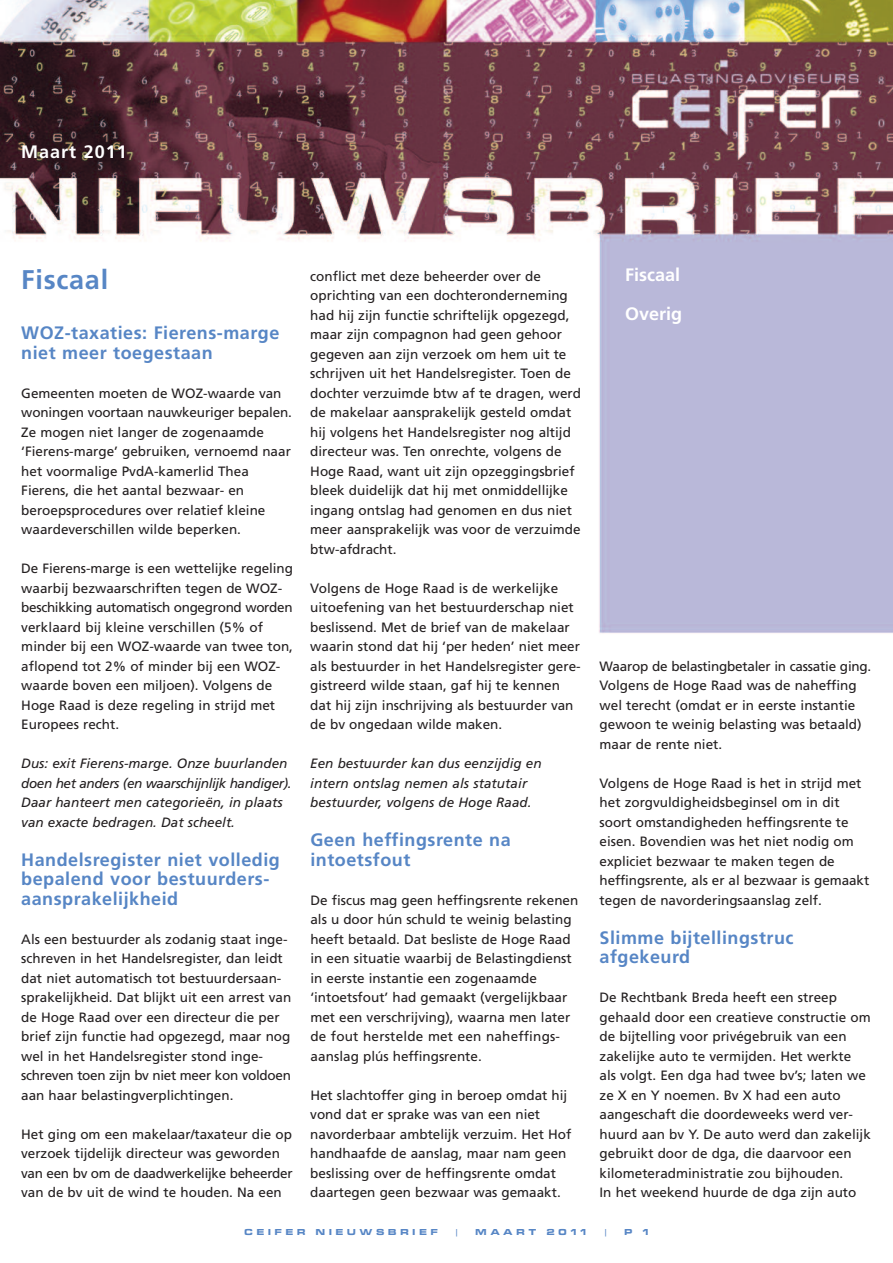
<style>
.page{position:relative;width:893px;height:1263px;background:#fff}
.page>*{position:absolute;margin:0;border:0;box-sizing:border-box;transform-origin:0 0}
.t1{font:700 27px "Frutiger";letter-spacing:.03em;color:#5786c5}
.t2{font:700 18px/19.5px "Frutiger";letter-spacing:.03em;color:#5786c5}
.t3{font:700 18px/39px "Frutiger";color:#fff}
.t4{font:700 18px "Frutiger";letter-spacing:.055em;color:#fff}
.t5{font:13.5px/19.5px "Frutiger";color:#231f20}
.t6{font:italic 13.5px/19.5px "Frutiger";color:#231f20}
.t7{font:9px "Microgramma D Bold Exte";letter-spacing:.45em;color:#5786c5}
.t8{font:9px "Microgramma D Medi Exte";color:#5786c5}
</style>
<div class="page">
<img style="left:0;top:0;width:893px;height:633px">
<h2 class="t4" style="left:21px;top:145px;width:107px">Maart 2011</h2>
<h1 class="t1" style="left:21px;top:269px;width:88px">Fiscaal</h1>
<h2 class="t2" style="left:21px;top:325px;width:260px">WOZ-taxaties: Fierens-marge niet meer toegestaan</h2>
<p class="t5" style="left:21px;top:384px;width:272px">Gemeenten moeten de WOZ-waarde van woningen voortaan nauwkeuriger bepalen.<br>Ze mogen niet langer de zogenaamde ‘Fierens-marge’ gebruiken, vernoemd naar het voormalige PvdA-kamerlid Thea Fierens, die het aantal bezwaar- en beroepsprocedures over relatief kleine waardeverschillen wilde beperken.</p>
<p class="t5" style="left:21px;top:560px;width:273px">De Fierens-marge is een wettelijke regeling waarbij bezwaarschriften tegen de WOZ&shy;beschikking automatisch ongegrond worden verklaard bij kleine verschillen (5% of minder bij een WOZ-waarde van twee ton, aflopend tot 2% of minder bij een WOZ&shy;waarde boven een miljoen). Volgens de Hoge Raad is deze regeling in strijd met Europees recht.</p>
<p class="t6" style="left:21px;top:755px;width:272px">Dus: exit Fierens-marge. Onze buurlanden doen het anders (en waarschijnlijk handiger).<br>Daar hanteert men categorieën, in plaats van exacte bedragen. Dat scheelt.</p>
<h2 class="t2" style="left:21px;top:851px;width:260px">Handelsregister niet volledig bepalend voor bestuurders&shy;aansprakelijkheid</h2>
<p class="t5" style="left:21px;top:930px;width:272px">Als een bestuurder als zodanig staat inge&shy;schreven in het Handelsregister, dan leidt dat niet automatisch tot bestuurdersaan&shy;sprakelijkheid. Dat blijkt uit een arrest van de Hoge Raad over een directeur die per brief zijn functie had opgezegd, maar nog wel in het Handelsregister stond inge&shy;schreven toen zijn bv niet meer kon voldoen aan haar belastingverplichtingen.</p>
<p class="t5" style="left:21px;top:1125px;width:273px">Het ging om een makelaar/taxateur die op verzoek tijdelijk directeur was geworden van een bv om de daadwerkelijke beheerder van de bv uit de wind te houden. Na een</p>
<p class="t5" style="left:310px;top:267px;width:272px">conflict met deze beheerder over de oprichting van een dochteronderneming had hij zijn functie schriftelijk opgezegd, maar zijn compagnon had geen gehoor gegeven aan zijn verzoek om hem uit te schrijven uit het Handelsregister. Toen de dochter verzuimde btw af te dragen, werd de makelaar aansprakelijk gesteld omdat hij volgens het Handelsregister nog altijd directeur was. Ten onrechte, volgens de Hoge Raad, want uit zijn opzeggingsbrief bleek duidelijk dat hij met onmiddellijke ingang ontslag had genomen en dus niet meer aansprakelijk was voor de verzuimde btw-afdracht.</p>
<p class="t5" style="left:310px;top:579px;width:272px">Volgens de Hoge Raad is de werkelijke uitoefening van het bestuurderschap niet beslissend. Met de brief van de makelaar waarin stond dat hij ‘per heden’ niet meer als bestuurder in het Handelsregister gere&shy;gistreerd wilde staan, gaf hij te kennen dat hij zijn inschrijving als bestuurder van de bv ongedaan wilde maken.</p>
<p class="t6" style="left:310px;top:755px;width:233px">Een bestuurder kan dus eenzijdig en intern ontslag nemen als statutair bestuurder, volgens de Hoge Raad.</p>
<h2 class="t2" style="left:310px;top:832px;width:202px">Geen heffingsrente na intoetsfout</h2>
<p class="t5" style="left:310px;top:891px;width:269px">De fiscus mag geen heffingsrente rekenen als u door hún schuld te weinig belasting heeft betaald. Dat besliste de Hoge Raad in een situatie waarbij de Belastingdienst in eerste instantie een zogenaamde ‘intoetsfout’ had gemaakt (vergelijkbaar met een verschrijving), waarna men later de fout herstelde met een naheffings&shy;aanslag plús heffingsrente.</p>
<p class="t5" style="left:310px;top:1086px;width:263px">Het slachtoffer ging in beroep omdat hij vond dat er sprake was van een niet navorderbaar ambtelijk verzuim. Het Hof handhaafde de aanslag, maar nam geen beslissing over de heffingsrente omdat daartegen geen bezwaar was gemaakt.</p>
<h2 class="t3" style="left:625px;top:256px;width:59px">Fiscaal<br>Overig</h2>
<p class="t5" style="left:600px;top:657px;width:273px">Waarop de belastingbetaler in cassatie ging.<br>Volgens de Hoge Raad was de naheffing wel terecht (omdat er in eerste instantie gewoon te weinig belasting was betaald) maar de rente niet.</p>
<p class="t5" style="left:600px;top:774px;width:271px">Volgens de Hoge Raad is het in strijd met het zorgvuldigheidsbeginsel om in dit soort omstandigheden heffingsrente te eisen. Bovendien was het niet nodig om expliciet bezwaar te maken tegen de heffingsrente, als er al bezwaar is gemaakt tegen de navorderingsaanslag zelf.</p>
<h2 class="t2" style="left:600px;top:929px;width:195px">Slimme bijtellingstruc afgekeurd</h2>
<p class="t5" style="left:600px;top:989px;width:273px">De Rechtbank Breda heeft een streep gehaald door een creatieve constructie om de bijtelling voor privégebruik van een zakelijke auto te vermijden. Het werkte als volgt. Een dga had twee bv’s; laten we ze X en Y noemen. Bv X had een auto aangeschaft die doordeweeks werd ver&shy;huurd aan bv Y. De auto werd dan zakelijk gebruikt door de dga, die daarvoor een kilometeradministratie zou bijhouden.<br>In het weekend huurde de dga zijn auto</p>
<p class="t7" style="left:245px;top:1226px;width:194px">CEIFER NIEUWSBRIEF</p>
<p class="t8" style="left:455px;top:1226px;width:6px">|</p>
<p class="t7" style="left:476px;top:1226px;width:112px">MAART 2011</p>
<p class="t8" style="left:603px;top:1226px;width:6px">|</p>
<p class="t7" style="left:624px;top:1226px;width:26px">P 1</p>
</div>
